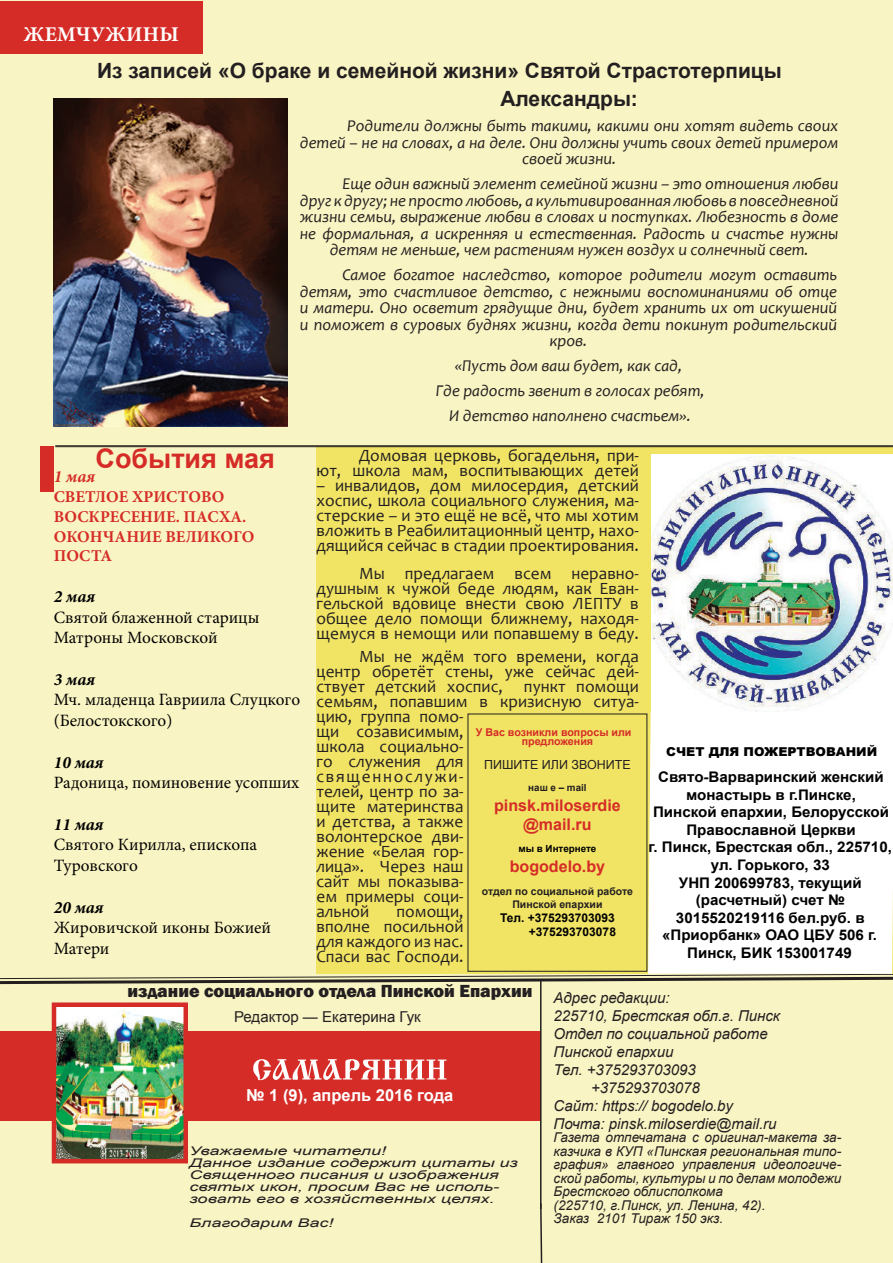
<style>
.page{position:relative;width:893px;height:1263px;background:#f9f4c3}
.page>*{position:absolute;margin:0;border:0;box-sizing:border-box;transform-origin:0 0}
.t1{font:700 27px "Arial";color:#d52c27}
.t2{font:700 21px/28.5px "Arial";color:#231f20}
.t3{font:700 21px "Minion Pro";letter-spacing:.01em;color:#fff}
.t4{font:800 18px "Franklin Gothic";color:#231f20}
.t5{font:17.25px/15px "Candara";color:#231f20;text-align:justify}
.t6{font:17.25px/20.7px "Minion Pro";color:#000}
.t7{font:italic 700 17.25px "Minion Pro";color:#000}
.t8{font:italic 700 17.25px "Minion Pro";color:#d52c27}
.t9{font:italic 16.5px/25px "Candara";color:#231f20;text-align:center}
.t10{font:700 16.5px/19.8px "Minion Pro";color:#d52c27}
.t11{font:700 16.5px "Arial";color:#fff}
.t12{font:700 16.05px/19.2px "Arial";color:#d52c27;text-align:center}
.t13{font:italic 15px "Arial";color:#231f20}
.t14{font:15px "Arial";color:#231f20}
.t15{font:700 14.7px/17.5px "Arial";color:#000;text-align:center}
.t16{font:italic 13.5px/13.5px "Arial";color:#231f20}
.t17{font:12.45px "Arial";color:#231f20}
.t18{font:900 12.15px "Arial";color:#000}
.t19{font:italic 12px/12px "Arial";color:#231f20;scale:1.5 1}
.t20{font:700 12px/14.4px "Arial";color:#000;text-align:right}
.t21{font:700 10.65px/8.9px "Arial";color:#d52c27}
.t22{font:700 10.5px/12.6px "Arial";color:#231f20;text-align:center}
.t23{font:700 9.75px "Arial";color:#000}
.t24{font:700 9.75px "Arial";color:#231f20}
</style>
<div class="page">
<div style="left:0;top:1031px;width:540px;height:89px;background:#d52c27"></div>
<div style="left:40px;top:446px;width:14px;height:45px;background:#d52c27"></div>
<svg style="left:0;top:974px;width:893px;height:11px"></svg>
<img style="left:57px;top:1007px;width:126px;height:151px">
<div style="left:52px;top:1002px;width:136px;height:161px;border:4px solid #d52c27"></div>
<svg style="left:253px;top:1059px;width:193px;height:21px"></svg>
<hr style="left:540px;top:979px;width:2px;height:230px;background:#231f20">
<svg style="left:540px;top:1202px;width:3px;height:61px"></svg>
<div style="left:1px;top:1px;width:202px;height:52px;background:#d52c27"></div>
<img style="left:53px;top:98px;width:234px;height:328px">
<div style="left:316px;top:447px;width:577px;height:527px;background:#f1e465"></div>
<img style="left:652px;top:454px;width:241px;height:258px">
<hr style="left:55px;top:445px;width:838px;height:1px;background:#231f20">
<hr style="left:55px;top:446px;width:838px;height:1px;background:#231f20">
<div style="left:648px;top:712px;width:245px;height:262px;background:#fff"></div>
<p class="t3" style="left:24px;top:20px;width:157px">ЖЕМЧУЖИНЫ</p>
<p class="t2" style="left:500px;top:57px;width:283px;text-indent:-403px">Из записей «О браке и семейной жизни» Святой Страстотерпицы<br>Александры:</p>
<p class="t9" style="left:347px;top:113px;width:493px">Родители должны быть такими, какими они хотят видеть своих</p>
<p class="t9" style="left:300px;top:130px;width:540px">детей – не на словах, а на деле. Они должны учить своих детей примером</p>
<p class="t9" style="left:522px;top:146px;width:95px">своей жизни.</p>
<p class="t9" style="left:342px;top:171px;width:497px">Еще один важный элемент семейной жизни – это отношения любви</p>
<p class="t9" style="left:300px;top:188px;width:540px">друг к другу; не просто любовь, а культивированная любовь в повседневной</p>
<p class="t9" style="left:300px;top:204px;width:540px">жизни семьи, выражение любви в словах и поступках. Любезность в доме</p>
<p class="t9" style="left:300px;top:221px;width:540px">не формальная, а искренняя и естественная. Радость и счастье нужны</p>
<p class="t9" style="left:330px;top:237px;width:480px">детям не меньше, чем растениям нужен воздух и солнечный свет.</p>
<p class="t9" style="left:342px;top:262px;width:496px">Самое богатое наследство, которое родители могут оставить</p>
<p class="t9" style="left:300px;top:279px;width:539px">детям, это счастливое детство, с нежными воспоминаниями об отце</p>
<p class="t9" style="left:300px;top:295px;width:539px">и матери. Оно осветит грядущие дни, будет хранить их от искушений</p>
<p class="t9" style="left:300px;top:312px;width:539px">и поможет в суровых буднях жизни, когда дети покинут родительский</p>
<p class="t9" style="left:549px;top:328px;width:39px">кров.</p>
<p class="t9" style="left:436px;top:353px;width:270px">«Пусть дом ваш будет, как сад,<br>Где радость звенит в голосах ребят,<br>И детство наполнено счастьем».</p>
<h1 class="t1" style="left:96px;top:440px;width:181px">События мая</h1>
<p class="t8" style="left:54px;top:464px;width:43px">1 мая</p>
<p class="t10" style="left:54px;top:487px;width:202px">СВЕТЛОЕ ХРИСТОВО<br>ВОСКРЕСЕНИЕ. ПАСХА.<br>ОКОНЧАНИЕ ВЕЛИКОГО<br>ПОСТА</p>
<p class="t7" style="left:54px;top:584px;width:43px">2 мая</p>
<p class="t6" style="left:54px;top:607px;width:207px">Святой блаженной старицы<br>Матроны Московской</p>
<p class="t7" style="left:54px;top:667px;width:43px">3 мая</p>
<p class="t6" style="left:54px;top:690px;width:248px">Мч. младенца Гавриила Слуцкого (Белостокского)</p>
<p class="t7" style="left:54px;top:750px;width:51px">10 мая</p>
<p class="t6" style="left:54px;top:772px;width:247px">Радоница, поминовение усопших</p>
<p class="t7" style="left:54px;top:812px;width:51px">11 мая</p>
<p class="t6" style="left:54px;top:835px;width:205px">Святого Кирилла, епископа<br>Туровского</p>
<p class="t7" style="left:54px;top:895px;width:51px">20 мая</p>
<p class="t6" style="left:54px;top:917px;width:219px">Жировичской иконы Божией<br>Матери</p>
<p class="t5" style="left:316px;top:447px;width:324px;text-align:right">Домовая церковь, богадельня, при-<br>ют, школа мам, воспитывающих детей</p>
<p class="t5" style="left:316px;top:477px;width:324px">– инвалидов, дом милосердия, детский хоспис, школа социального служения, ма&shy;стерские – и это ещё не всё, что мы хотим вложить в Реабилитационный центр, нахо&shy;дящийся сейчас в стадии проектирования.</p>
<p class="t5" style="left:316px;top:565px;width:324px;text-indent:43px">Мы предлагаем всем неравно&shy;душным к чужой беде людям, как Еван&shy;гельской вдовице внести свою ЛЕПТУ в общее дело помощи ближнему, находя&shy;щемуся в немощи или попавшему в беду.</p>
<p class="t5" style="left:316px;top:649px;width:324px;text-align:left;text-indent:43px">Мы не ждём того времени, когда центр обретёт стены, уже сейчас дей&shy;ствует детский хоспис, пункт помощи семьям, попавшим в кризисную ситуа&shy;цию, группа помо-<br>щи созависимым,<br>школа социально-<br>го служения для<br>священнослужи-<br>телей, центр по за-<br>щите материнства<br>и детства, а также<br>волонтерское дви-<br>жение «Белая гор-<br>лица». Через наш<br>сайт мы показыва-<br>ем примеры соци-<br>альной</p>
<p class="t21" style="left:522px;top:728px;width:111px;text-indent:-46px">У Вас возникли вопросы или предложения</p>
<p class="t17" style="left:484px;top:756px;width:148px">ПИШИТЕ ИЛИ ЗВОНИТЕ</p>
<p class="t24" style="left:528px;top:781px;width:60px">наш е – mail</p>
<p class="t12" style="left:494px;top:796px;width:128px">pinsk.miloserdie @mail.ru</p>
<p class="t23" style="left:518px;top:842px;width:79px">мы в Интернете</p>
<p class="t12" style="left:510px;top:857px;width:97px">bogodelo.by</p>
<p class="t22" style="left:482px;top:885px;width:153px">отдел по социальной работе<br>Пинской епархии</p>
<p class="t20" style="left:500px;top:911px;width:117px">Тел. +375293703093 +375293703078</p>
<p class="t5" style="left:316px;top:904px;width:149px;text-indent:80px">помощи, вполне посильной для каждого из нас.<br>Спаси вас Господи.</p>
<p class="t18" style="left:666px;top:743px;width:212px">СЧЕТ ДЛЯ ПОЖЕРТВОВАНИЙ</p>
<p class="t15" style="left:649px;top:769px;width:245px">Свято-Варваринский женский монастырь в г.Пинске,<br>Пинской епархии, Белорусской<br>Православной Церкви<br>г. Пинск, Брестская обл., 225710, ул. Горького, 33<br>УНП 200699783, текущий (расчетный) счет №<br>3015520219116 бел.руб. в «Приорбанк» ОАО ЦБУ 506 г.<br>Пинск, БИК 153001749</p>
<p class="t4" style="left:128px;top:979px;width:407px">издание социального отдела Пинской Епархии</p>
<p class="t14" style="left:234px;top:1007px;width:188px">Редактор — Екатерина Гук</p>
<p class="t11" style="left:246px;top:1084px;width:209px">№ 1 (9), апрель 2016 года</p>
<p class="t19" style="left:189px;top:1144px;width:220px">Уважаемые читатели!<br>Данное издание содержит цитаты из<br>Священного писания и изображения святых икон, просим Вас не исполь&shy;зовать его в хозяйственных целях.</p>
<p class="t19" style="left:189px;top:1216px;width:97px">Благодарим Вас!</p>
<p class="t13" style="left:554px;top:988px;width:118px">Адрес редакции:</p>
<p class="t13" style="left:554px;top:1006px;width:228px">225710, Брестская обл.г. Пинск</p>
<p class="t13" style="left:554px;top:1024px;width:216px">Отдел по социальной работе</p>
<p class="t13" style="left:554px;top:1042px;width:121px">Пинской епархии</p>
<p class="t13" style="left:554px;top:1060px;width:144px">Тел. +375293703093</p>
<p class="t13" style="left:591px;top:1078px;width:110px">+375293703078</p>
<p class="t13" style="left:554px;top:1096px;width:181px">Сайт: https:// bogodelo.by</p>
<p class="t13" style="left:554px;top:1114px;width:225px">Почта: pinsk.miloserdie@mail.ru</p>
<p class="t16" style="left:554px;top:1131px;width:289px">Газета отпечатана с оригинал-макета за&shy;казчика в КУП «Пинская региональная типо&shy;графия» главного управления идеологиче&shy;ской работы, культуры и по делам молодежи Брестского облисполкома<br>(225710, г.Пинск, ул. Ленина, 42).<br>Заказ 2101 Тираж 150 экз.</p>
</div>
